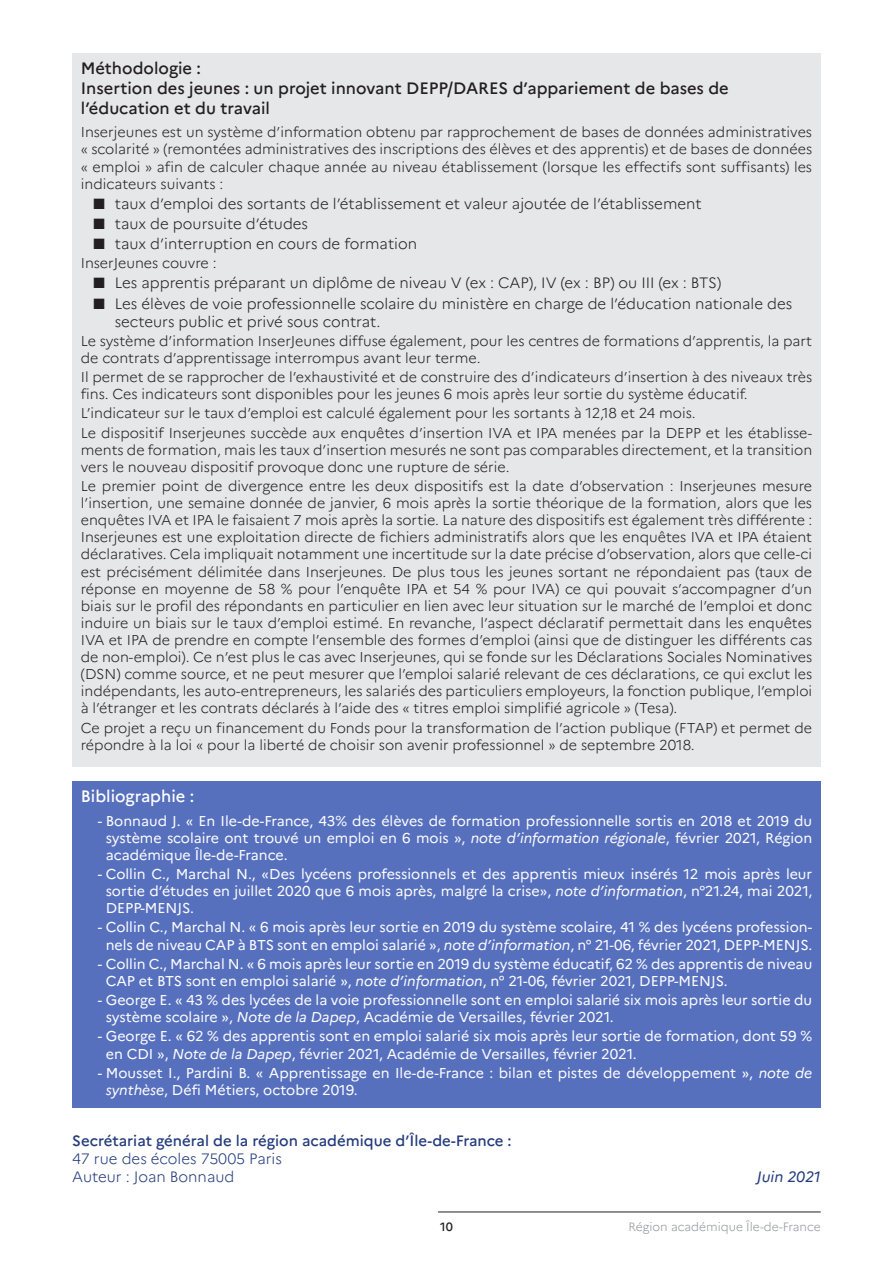
<style>
.page{position:relative;width:893px;height:1263px;background:#fff}
.page>*{position:absolute;margin:0;border:0;box-sizing:border-box;transform-origin:0 0}
.texte__2{font:500 16.5px/19.8px "Marianne";color:#231f20}
.texte__2-2{font:500 16.5px "Marianne";color:#fff}
.texte{font:500 16.5px "Marianne";color:#231f20}
.t1{font:300 15px/18px "Marianne";color:#231f20}
.texte-2{font:500 15px "Marianne";color:#233b7d}
.texte-3{font:300 15px "Marianne";color:#233b7d}
.texte-4{font:italic 15px "Marianne";letter-spacing:-.005em;color:#233b7d}
.texte__2-3{font:300 14.25px/17.1px "Marianne";color:#231f20;text-align:justify}
.texte__2-4{font:14.25px/17.1px "Marianne";color:#fff}
.t2{font:300 12px "Marianne";color:#939598}
.t3{font:500 12px "Marianne";color:#231f20}
.s1{font-style:italic}
</style>
<div class="page">
<hr style="left:438px;top:1212px;width:383px;height:1px;background:#231f20">
<div style="left:72px;top:53px;width:749px;height:714px;background:#e6e7e9"></div>
<div style="left:72px;top:781px;width:749px;height:327px;background:#5770be"></div>
<p class="texte" style="left:81px;top:58px;width:122px">Méthodologie :</p>
<p class="texte__2" style="left:81px;top:78px;width:650px">Insertion des jeunes : un projet innovant DEPP/DARES d’appariement de bases de l’éducation et du travail</p>
<p class="texte__2-3" style="left:81px;top:124px;width:733px">Inserjeunes est un système d’information obtenu par rapprochement de bases de données administratives « scolarité » (remontées administratives des inscriptions des élèves et des apprentis) et de bases de données « emploi » afin de calculer chaque année au niveau établissement (lorsque les effectifs sont suffisants) les indicateurs suivants :</p>
<p class="t1" style="left:94px;top:194px;width:610px">■ taux d’emploi des sortants de l’établissement et valeur ajoutée de l’établissement</p>
<p class="t1" style="left:94px;top:214px;width:216px">■ taux de poursuite d’études</p>
<p class="t1" style="left:94px;top:235px;width:325px">■ taux d’interruption en cours de formation</p>
<p class="texte__2-3" style="left:81px;top:255px;width:137px">InserJeunes couvre :</p>
<p class="t1" style="left:94px;top:274px;width:629px">■ Les apprentis préparant un diplôme de niveau V (ex : CAP), IV (ex : BP) ou III (ex : BTS)</p>
<p class="t1" style="left:115px;top:294px;width:679px;text-indent:-21px">■ Les élèves de voie professionnelle scolaire du ministère en charge de l’éducation nationale des secteurs public et privé sous contrat.</p>
<p class="texte__2-3" style="left:81px;top:332px;width:733px">Le système d’information InserJeunes diffuse également, pour les centres de formations d’apprentis, la part de contrats d’apprentissage interrompus avant leur terme.</p>
<p class="texte__2-3" style="left:81px;top:368px;width:733px">Il permet de se rapprocher de l’exhaustivité et de construire des d’indicateurs d’insertion à des niveaux très fins. Ces indicateurs sont disponibles pour les jeunes 6 mois après leur sortie du système éducatif.</p>
<p class="texte__2-3" style="left:81px;top:405px;width:616px">L’indicateur sur le taux d’emploi est calculé également pour les sortants à 12,18 et 24 mois.</p>
<p class="texte__2-3" style="left:81px;top:424px;width:733px">Le dispositif Inserjeunes succède aux enquêtes d’insertion IVA et IPA menées par la DEPP et les établisse&shy;ments de formation, mais les taux d’insertion mesurés ne sont pas comparables directement, et la transition vers le nouveau dispositif provoque donc une rupture de série.</p>
<p class="texte__2-3" style="left:81px;top:477px;width:733px">Le premier point de divergence entre les deux dispositifs est la date d’observation : Inserjeunes mesure l’insertion, une semaine donnée de janvier, 6 mois après la sortie théorique de la formation, alors que les enquêtes IVA et IPA le faisaient 7 mois après la sortie. La nature des dispositifs est également très différente :<br>Inserjeunes est une exploitation directe de fichiers administratifs alors que les enquêtes IVA et IPA étaient déclaratives. Cela impliquait notamment une incertitude sur la date précise d’observation, alors que celle-ci est précisément délimitée dans Inserjeunes. De plus tous les jeunes sortant ne répondaient pas (taux de réponse en moyenne de 58 % pour l’enquête IPA et 54 % pour IVA) ce qui pouvait s’accompagner d’un biais sur le profil des répondants en particulier en lien avec leur situation sur le marché de l’emploi et donc induire un biais sur le taux d’emploi estimé. En revanche, l’aspect déclaratif permettait dans les enquêtes IVA et IPA de prendre en compte l’ensemble des formes d’emploi (ainsi que de distinguer les différents cas de non-emploi). Ce n’est plus le cas avec Inserjeunes, qui se fonde sur les Déclarations Sociales Nominatives (DSN) comme source, et ne peut mesurer que l’emploi salarié relevant de ces déclarations, ce qui exclut les indépendants, les auto-entrepreneurs, les salariés des particuliers employeurs, la fonction publique, l’emploi à l’étranger et les contrats déclarés à l’aide des « titres emploi simplifié agricole » (Tesa).</p>
<p class="texte__2-3" style="left:81px;top:719px;width:733px">Ce projet a reçu un financement du Fonds pour la transformation de l’action publique (FTAP) et permet de répondre à la loi « pour la liberté de choisir son avenir professionnel » de septembre 2018.</p>
<p class="texte__2-2" style="left:81px;top:786px;width:115px">Bibliographie :</p>
<p class="texte__2-4" style="left:106px;top:812px;width:708px;text-align:justify;text-indent:-8px">- Bonnaud J. « En Ile-de-France, 43% des élèves de formation professionnelle sortis en 2018 et 2019 du système scolaire ont trouvé un emploi en 6 mois », <span class="s1">note d’information régionale</span>, février 2021, Région académique Île-de-France.</p>
<p class="texte__2-4" style="left:106px;top:865px;width:708px;text-align:justify;text-indent:-8px">- Collin C., Marchal N., «Des lycéens professionnels et des apprentis mieux insérés 12 mois après leur sortie d’études en juillet 2020 que 6 mois après, malgré la crise», <span class="s1">note d’information</span>, n°21.24, mai 2021, DEPP-MENJS.</p>
<p class="texte__2-4" style="left:98px;top:919px;width:716px;text-align:center">- Collin C., Marchal N. « 6 mois après leur sortie en 2019 du système scolaire, 41 % des lycéens profession&shy;nels de niveau CAP à BTS sont en emploi salarié », <span class="s1">note d’information</span>, n° 21-06, février 2021, DEPP-MENJS.</p>
<p class="texte__2-4" style="left:106px;top:955px;width:708px;text-indent:-8px">- Collin C., Marchal N. « 6 mois après leur sortie en 2019 du système éducatif, 62 % des apprentis de niveau<br>CAP et BTS sont en emploi salarié », <span class="s1">note d’information</span>, n° 21-06, février 2021, DEPP-MENJS.</p>
<p class="texte__2-4" style="left:106px;top:991px;width:708px;text-indent:-8px">- George E. « 43 % des lycées de la voie professionnelle sont en emploi salarié six mois après leur sortie du système scolaire », <span class="s1">Note de la Dapep</span>, Académie de Versailles, février 2021.</p>
<p class="texte__2-4" style="left:106px;top:1028px;width:708px;text-indent:-8px">- George E. « 62 % des apprentis sont en emploi salarié six mois après leur sortie de formation, dont 59 % en CDI », <span class="s1">Note de la Dapep</span>, février 2021, Académie de Versailles, février 2021.</p>
<p class="texte__2-4" style="left:106px;top:1064px;width:708px;text-indent:-8px">- Mousset I., Pardini B. « Apprentissage en Ile-de-France : bilan et pistes de développement », <span class="s1">note de synthèse</span>, Défi Métiers, octobre 2019.</p>
<p class="texte-2" style="left:72px;top:1131px;width:441px">Secrétariat général de la région académique d’Île-de-France :</p>
<p class="texte-3" style="left:72px;top:1149px;width:211px">47 rue des écoles 75005 Paris</p>
<p class="texte-3" style="left:72px;top:1167px;width:164px">Auteur : Joan Bonnaud</p>
<p class="texte-4" style="left:757px;top:1167px;width:65px">Juin 2021</p>
<p class="t3" style="left:440px;top:1220px;width:14px">10</p>
<p class="t2" style="left:629px;top:1220px;width:194px">Région académique Île-de-France</p>
</div>
